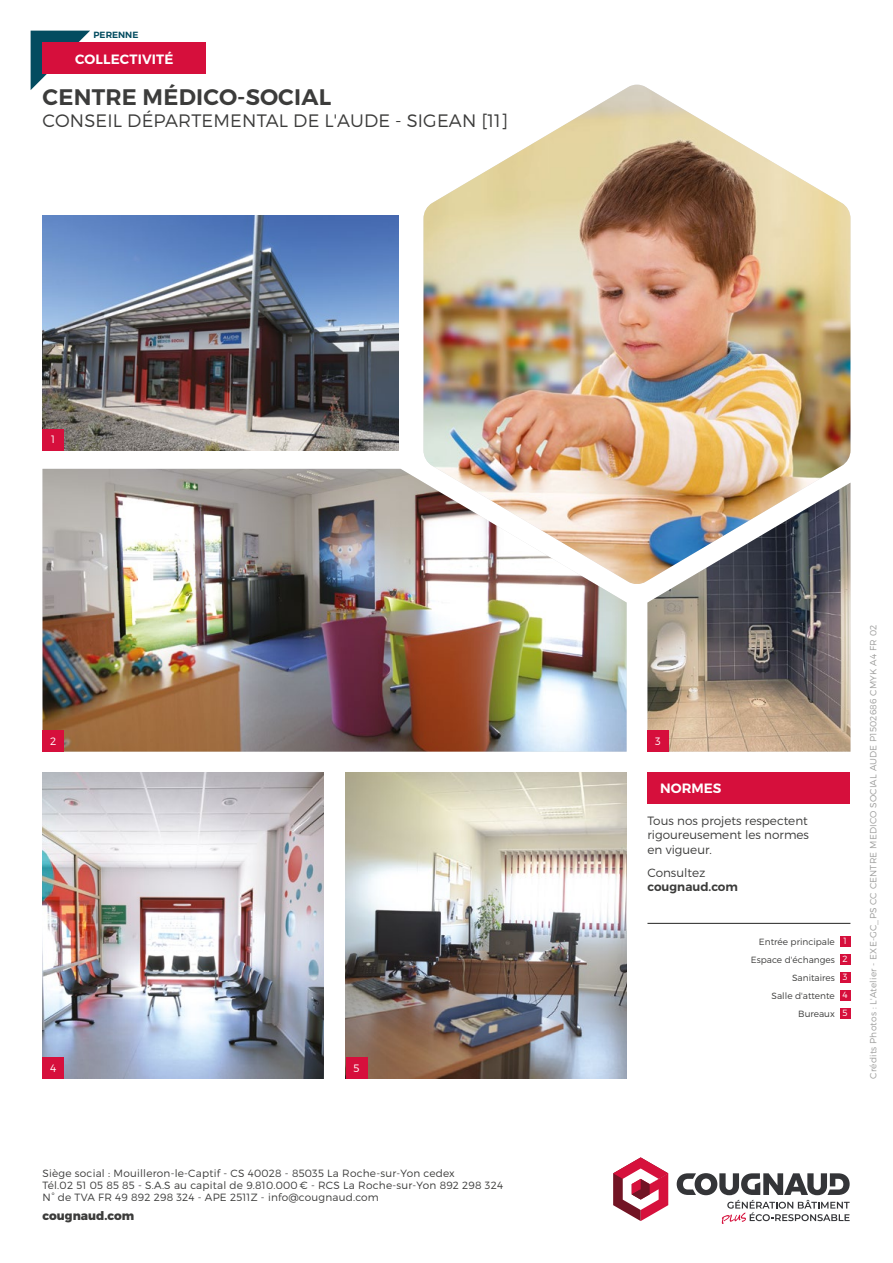
<style>
.page{position:relative;width:893px;height:1263px;background:#fff}
.page>*{position:absolute;margin:0;border:0;box-sizing:border-box;transform-origin:0 0}
.t1{font:600 22.5px "Montserrat";letter-spacing:.01em;color:#3c3c3b}
.t2{font:300 18px "Montserrat";letter-spacing:.01em;color:#3c3c3b}
.t3{font:600 13.5px "Montserrat";letter-spacing:.01em;color:#fff}
.t4{font:300 12px/14.4px "Montserrat";color:#3c3c3b;text-align:justify}
.t5{font:800 12px "Montserrat";color:#3c3c3b}
.t6{font:600 12px "Montserrat";color:#3c3c3b}
.t7{font:300 10.65px "Montserrat";color:#fff}
.t8{font:300 10.5px/12px "Montserrat";letter-spacing:.02em;color:#3c3c3b}
.t9{font:300 9px "Montserrat";letter-spacing:.02em;color:#9d9d9c}
.t10{font:300 9px/18px "Montserrat";color:#3c3c3b;text-align:right}
.t11{font:600 9px "Montserrat";color:#034c60}
.s1{color:#fff}
</style>
<div class="page">
<svg style="left:613px;top:1157px;width:55px;height:64px"></svg>
<svg style="left:677px;top:1173px;width:173px;height:51px"></svg>
<svg style="left:31px;top:31px;width:59px;height:59px"></svg>
<img style="left:43px;top:772px;width:280px;height:306px">
<img style="left:346px;top:772px;width:281px;height:306px">
<img style="left:647px;top:585px;width:203px;height:167px">
<img style="left:43px;top:469px;width:584px;height:283px">
<div style="left:43px;top:730px;width:21px;height:22px;background:#d60f3c"></div>
<div style="left:43px;top:1057px;width:21px;height:22px;background:#d60f3c"></div>
<div style="left:346px;top:1057px;width:21px;height:22px;background:#d60f3c"></div>
<div style="left:647px;top:730px;width:22px;height:22px;background:#d60f3c"></div>
<img style="left:423px;top:85px;width:427px;height:500px">
<hr style="left:647px;top:923px;width:203px;height:1px;background:#3c3c3b">
<div style="left:43px;top:43px;width:163px;height:31px;background:#d60f3c"></div>
<div style="left:647px;top:772px;width:203px;height:32px;background:#d60f3c"></div>
<div style="left:840px;top:936px;width:10px;height:11px;background:#d60f3c"></div>
<div style="left:840px;top:954px;width:10px;height:11px;background:#d60f3c"></div>
<div style="left:840px;top:972px;width:10px;height:11px;background:#d60f3c"></div>
<div style="left:840px;top:990px;width:10px;height:11px;background:#d60f3c"></div>
<div style="left:840px;top:1008px;width:10px;height:11px;background:#d60f3c"></div>
<img style="left:43px;top:215px;width:356px;height:235px">
<div style="left:43px;top:429px;width:21px;height:21px;background:#d60f3c"></div>
<p class="t11" style="left:94px;top:30px;width:46px">PERENNE</p>
<p class="t3" style="left:75px;top:51px;width:100px">COLLECTIVITÉ</p>
<h1 class="t1" style="left:43px;top:84px;width:290px">CENTRE MÉDICO-SOCIAL</h1>
<h2 class="t2" style="left:43px;top:111px;width:467px">CONSEIL DÉPARTEMENTAL DE L'AUDE - SIGEAN [11]</h2>
<p class="t7" style="left:51px;top:434px;width:5px">1</p>
<p class="t7" style="left:50px;top:735px;width:8px">2</p>
<p class="t7" style="left:50px;top:1062px;width:8px">4</p>
<p class="t7" style="left:354px;top:1062px;width:8px">5</p>
<p class="t8" style="left:43px;top:1168px;width:462px">Siège social : Mouilleron-le-Captif - CS 40028 - 85035 La Roche-sur-Yon cedex<br>Tél.02 51 05 85 85 - S.A.S au capital de 9.810.000 € - RCS La Roche-sur-Yon 892 298 324<br>N° de TVA FR 49 892 298 324 - APE 2511Z - info@cougnaud.com</p>
<p class="t5" style="left:43px;top:1211px;width:93px">cougnaud.com</p>
<p class="t7" style="left:655px;top:735px;width:7px">3</p>
<p class="t3" style="left:660px;top:781px;width:63px">NORMES</p>
<p class="t4" style="left:647px;top:813px;width:163px">Tous nos projets respectent rigoureusement les normes en vigueur.</p>
<p class="t4" style="left:647px;top:865px;width:59px">Consultez</p>
<p class="t6" style="left:647px;top:880px;width:92px">cougnaud.com</p>
<p class="t10" style="left:751px;top:933px;width:98px">Entrée principale <span class="s1">1<br></span>Espace d'échanges <span class="s1">2<br></span>Sanitaires <span class="s1">3<br></span>Salle d'attente <span class="s1">4<br></span>Bureaux <span class="s1">5</span></p>
<p class="t9" style="left:868px;top:1079px;width:455px;rotate:-90deg">Crédits Photos : L'Atelier - EXE-GC_PS CC CENTRE MEDICO SOCIAL AUDE P1502686 CMYK A4 FR 02</p>
</div>
